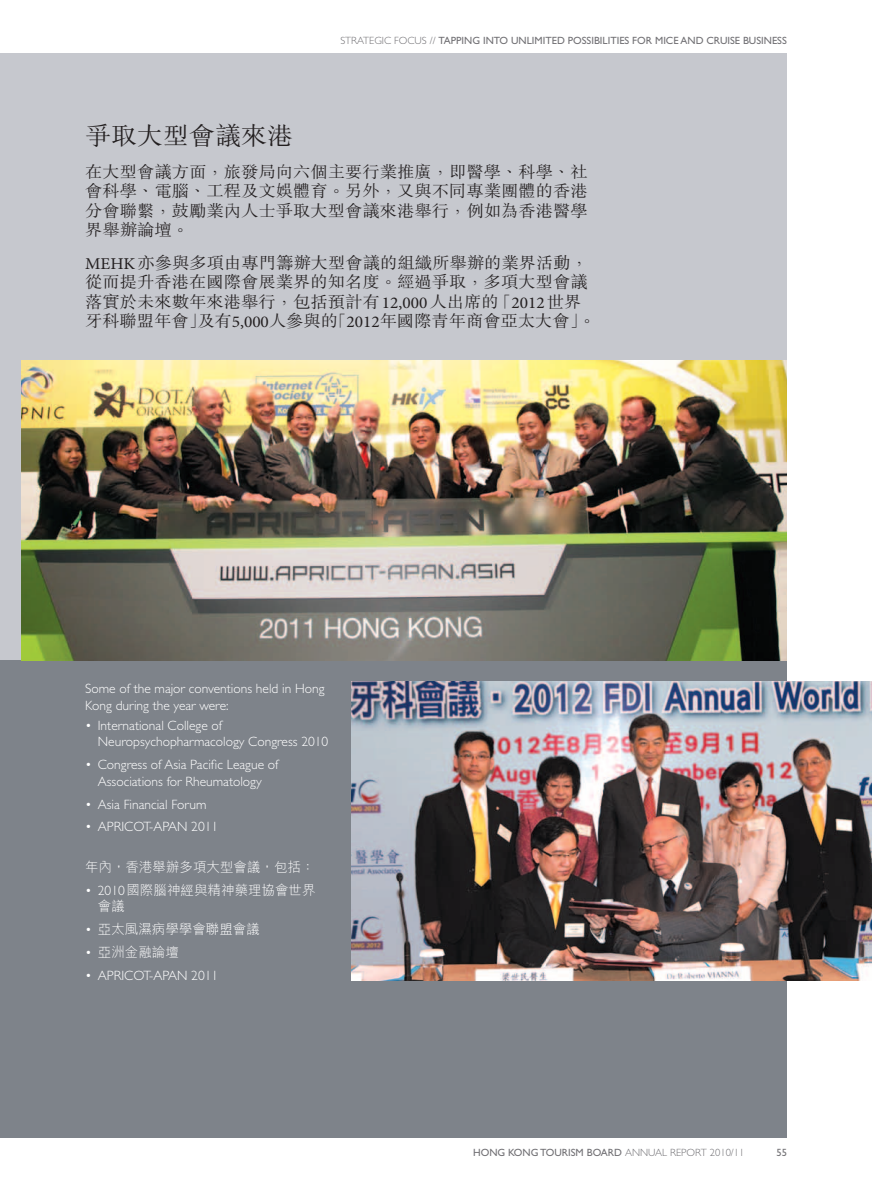
<style>
.page{position:relative;width:872px;height:1191px;background:#fff}
.page>*{position:absolute;margin:0;border:0;box-sizing:border-box;transform-origin:0 0}
.t1{font:300 24.75px "M Sung HK";color:#231f20;scale:1.05 1}
.t2{font:300 16.5px/19.5px "M Sung HK";color:#231f20;text-align:justify;scale:1.05 1}
.t3{font:300 13.5px/16.5px "Gill Sans Std";color:#fff}
.t4{font:300 13.5px/16.5px "M Hei HK";color:#fff}
.t5{font:10.5px "Gill Sans Std";color:#717074}
.t6{font:300 10.5px "Gill Sans Std";color:#717074}
.s1{font-weight:300}
.s2{font-family:"Minion Pro";font-weight:400}
.s3{font-family:"Gill Sans Std"}
</style>
<div class="page">
<div style="left:0;top:53px;width:787px;height:1084px;background:#c6c8ce"></div>
<div style="left:0;top:660px;width:787px;height:477px;background:#7e838a"></div>
<img style="left:21px;top:360px;width:766px;height:300px">
<img style="left:352px;top:681px;width:520px;height:299px">
<p class="t6" style="left:340px;top:34px;width:12px">Strategic</p>
<p class="t5" style="left:394px;top:34px;width:389px"><span class="s1">Focus //</span> TAPPING INTO UNLIMITED POSSIBILITIES FOR MICE AND CRUISE BUSINESS</p>
<h1 class="t1" style="left:85px;top:119px;width:200px">爭取大型會議來港</h1>
<p class="t2" style="left:85px;top:161px;width:480px">在大型會議方面，旅發局向六個主要行業推廣，即醫學、科學、社會科學、電腦、工程及文娛體育。另外，又與不同專業團體的香港分會聯繫，鼓勵業內人士爭取大型會議來港舉行，例如為香港醫學界舉辦論壇。</p>
<p class="t2" style="left:85px;top:252px;width:488px;text-align:left"><span class="s2">MEHK</span>亦參與多項由專門籌辦大型會議的組織所舉辦的業界活動，從而提升香港在國際會展業界的知名度。經過爭取，多項大型會議落實於未來數年來港舉行，包括預計有<span class="s2">12,000</span>人出席的「<span class="s2">2012</span>世界牙科聯盟年會」及有<span class="s2">5,000</span>人參與的「<span class="s2">2012</span>年國際青年商會亞太大會」。</p>
<p class="t3" style="left:85px;top:680px;width:241px">Some of the major conventions held in Hong<br>Kong during the year were:</p>
<p class="t3" style="left:98px;top:717px;width:232px;text-indent:-13px">• International College of<br>N europsychopharmacology Congress 2010</p>
<p class="t3" style="left:85px;top:756px;width:195px;text-align:center">• Congress of Asia Pacific League of<br>Associations for Rheumatology</p>
<p class="t3" style="left:85px;top:796px;width:123px">• Asia Financial Forum</p>
<p class="t3" style="left:85px;top:818px;width:135px">• APRICOT-APAN 2011</p>
<p class="t4" style="left:85px;top:858px;width:231px">年內，香港舉辦多項大型會議，包括：</p>
<p class="t4" style="left:98px;top:881px;width:219px;text-indent:-13px"><span class="s3">• 2010</span>國際腦神經與精神藥理協會世界會議</p>
<p class="t4" style="left:85px;top:920px;width:176px"><span class="s3">•</span> 亞太風濕病學學會聯盟會議</p>
<p class="t4" style="left:85px;top:943px;width:95px"><span class="s3">•</span> 亞洲金融論壇</p>
<p class="t3" style="left:85px;top:967px;width:135px">• APRICOT-APAn 2011</p>
<p class="t5" style="left:473px;top:1146px;width:211px">HONG KONG TOURISM BOARD <span class="s1">Annual Report</span></p>
<p class="t6" style="left:710px;top:1146px;width:36px">2010/11</p>
<p class="t5" style="left:776px;top:1146px;width:12px">55</p>
</div>
